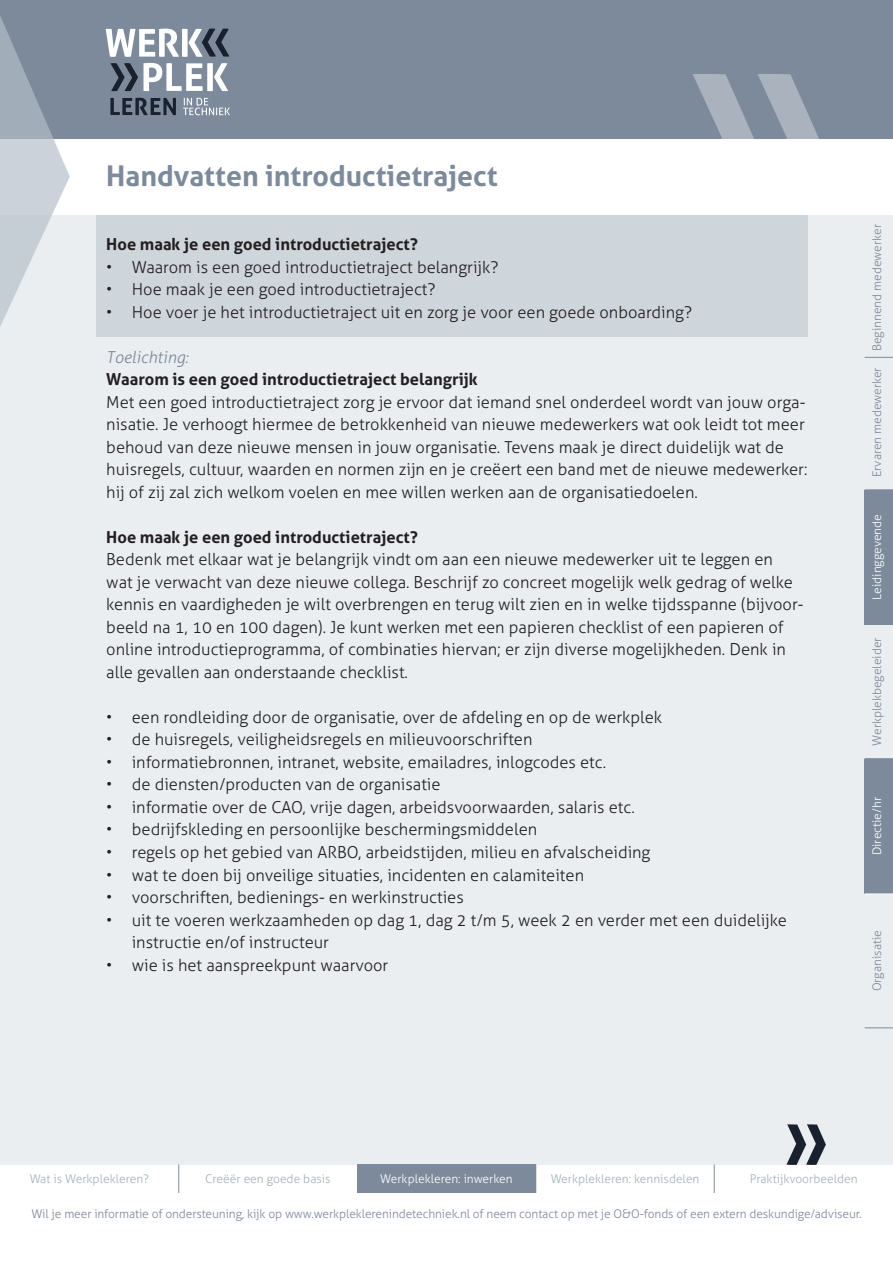
<style>
.page{position:relative;width:893px;height:1263px;background:#fff}
.page>*{position:absolute;margin:0;border:0;box-sizing:border-box;transform-origin:0 0}
.t1{font:700 28.5px "Aller";color:#7c8a9b}
.t2{font:300 16.5px/22.5px "Aller";color:#231f20}
.t3{font:700 16.5px "Aller";color:#231f20}
.t4{font:italic 300 16.5px "Aller";color:#7c8a9b}
.t5{font:300 12px "Aller";letter-spacing:-.01em;color:#7c8a9b}
.t6{font:300 12px "Aller";color:#a1b3b9}
.t7{font:300 12px "Aller";color:#fff}
</style>
<div class="page">
<div style="left:0;top:215px;width:893px;height:949px;background:#ebeef1"></div>
<div style="left:0;top:0;width:893px;height:138px;background:#7c8a9b"></div>
<svg style="left:110px;top:98px;width:66px;height:17px"></svg>
<svg style="left:110px;top:63px;width:118px;height:28px"></svg>
<svg style="left:106px;top:29px;width:123px;height:28px"></svg>
<svg style="left:183px;top:98px;width:47px;height:17px"></svg>
<svg style="left:693px;top:74px;width:126px;height:64px"></svg>
<svg style="left:786px;top:1124px;width:40px;height:41px"></svg>
<svg style="left:0;top:16px;width:70px;height:311px"></svg>
<div style="left:865px;top:759px;width:28px;height:134px;background:#7c8a9b"></div>
<div style="left:865px;top:490px;width:28px;height:135px;background:#7c8a9b"></div>
<svg style="left:865px;top:1027px;width:28px;height:1px"></svg>
<svg style="left:865px;top:758px;width:28px;height:1px"></svg>
<svg style="left:865px;top:357px;width:28px;height:1px"></svg>
<svg style="left:714px;top:1164px;width:1px;height:29px"></svg>
<svg style="left:179px;top:1164px;width:1px;height:29px"></svg>
<div style="left:357px;top:1164px;width:179px;height:29px;background:#7c8a9b"></div>
<div style="left:96px;top:215px;width:712px;height:121px;background:#ced5db"></div>
<h1 class="t1" style="left:106px;top:159px;width:393px">Handvatten introductietraject</h1>
<p class="t3" style="left:106px;top:234px;width:313px">Hoe maak je een goed introductietraject?</p>
<p class="t2" style="left:106px;top:256px;width:394px">• Waarom is een goed introductietraject belangrijk?</p>
<p class="t2" style="left:106px;top:278px;width:331px">• Hoe maak je een goed introductietraject?</p>
<p class="t2" style="left:106px;top:301px;width:587px">• Hoe voer je het introductietraject uit en zorg je voor een goede onboarding?</p>
<p class="t4" style="left:106px;top:347px;width:84px">Toelichting:</p>
<p class="t3" style="left:106px;top:369px;width:373px">Waarom is een goed introductietraject belangrijk</p>
<p class="t2" style="left:106px;top:391px;width:703px">Met een goed introductietraject zorg je ervoor dat iemand snel onderdeel wordt van jouw orga&shy;nisatie. Je verhoogt hiermee de betrokkenheid van nieuwe medewerkers wat ook leidt tot meer behoud van deze nieuwe mensen in jouw organisatie. Tevens maak je direct duidelijk wat de huisregels, cultuur, waarden en normen zijn en je creëert een band met de nieuwe medewerker: hij of zij zal zich welkom voelen en mee willen werken aan de organisatiedoelen.</p>
<p class="t3" style="left:106px;top:527px;width:313px">Hoe maak je een goed introductietraject?</p>
<p class="t2" style="left:106px;top:548px;width:699px">Bedenk met elkaar wat je belangrijk vindt om aan een nieuwe medewerker uit te leggen en<br>wat je verwacht van deze nieuwe collega. Beschrijf zo concreet mogelijk welk gedrag of welke kennis en vaardigheden je wilt overbrengen en terug wilt zien en in welke tijdsspanne (bijvoor&shy;beeld na 1, 10 en 100 dagen). Je kunt werken met een papieren checklist of een papieren of online introductieprogramma, of combinaties hiervan; er zijn diverse mogelijkheden. Denk in alle gevallen aan onderstaande checklist.</p>
<p class="t2" style="left:106px;top:706px;width:557px">• een rondleiding door de organisatie, over de afdeling en op de werkplek</p>
<p class="t2" style="left:106px;top:728px;width:428px">• de huisregels, veiligheidsregels en milieuvoorschriften</p>
<p class="t2" style="left:106px;top:751px;width:501px">• informatiebronnen, intranet, website, emailadres, inlogcodes etc.</p>
<p class="t2" style="left:106px;top:773px;width:336px">• de diensten/producten van de organisatie</p>
<p class="t2" style="left:106px;top:796px;width:530px">• informatie over de CAO, vrije dagen, arbeidsvoorwaarden, salaris etc.</p>
<p class="t2" style="left:106px;top:818px;width:432px">• bedrijfskleding en persoonlijke beschermingsmiddelen</p>
<p class="t2" style="left:106px;top:841px;width:546px">• regels op het gebied van ARBO, arbeidstijden, milieu en afvalscheiding</p>
<p class="t2" style="left:106px;top:863px;width:479px">• wat te doen bij onveilige situaties, incidenten en calamiteiten</p>
<p class="t2" style="left:106px;top:886px;width:359px">• voorschriften, bedienings- en werkinstructies</p>
<p class="t2" style="left:132px;top:908px;width:657px;text-indent:-26px">• uit te voeren werkzaamheden op dag 1, dag 2 t/m 5, week 2 en verder met een duidelijke instructie en/of instructeur</p>
<p class="t2" style="left:106px;top:953px;width:284px">• wie is het aanspreekpunt waarvoor</p>
<p class="t5" style="left:870px;top:351px;width:128px;rotate:-90deg">Beginnend medewerker</p>
<p class="t5" style="left:870px;top:477px;width:112px;rotate:-90deg">Ervaren medewerker</p>
<p class="t7" style="left:870px;top:600px;width:87px;rotate:-90deg">Leidinggevende</p>
<p class="t5" style="left:870px;top:746px;width:110px;rotate:-90deg">Werkplekbegeleider</p>
<p class="t7" style="left:870px;top:855px;width:60px;rotate:-90deg">Directie/hr</p>
<p class="t5" style="left:870px;top:991px;width:63px;rotate:-90deg">Organisatie</p>
<p class="t6" style="left:30px;top:1172px;width:121px">Wat is Werkplekleren?</p>
<p class="t6" style="left:205px;top:1172px;width:127px">Creëër een goede basis</p>
<p class="t7" style="left:380px;top:1172px;width:134px">Werkplekleren: inwerken</p>
<p class="t6" style="left:551px;top:1172px;width:150px">Werkplekleren: kennisdelen</p>
<p class="t6" style="left:750px;top:1172px;width:109px">Praktijkvoorbeelden</p>
<p class="t5" style="left:31px;top:1207px;width:832px">Wil je meer informatie of ondersteuning, kijk op www.werkpleklerenindetechniek.nl of neem contact op met je O&amp;O-fonds of een extern deskundige/adviseur.</p>
</div>
